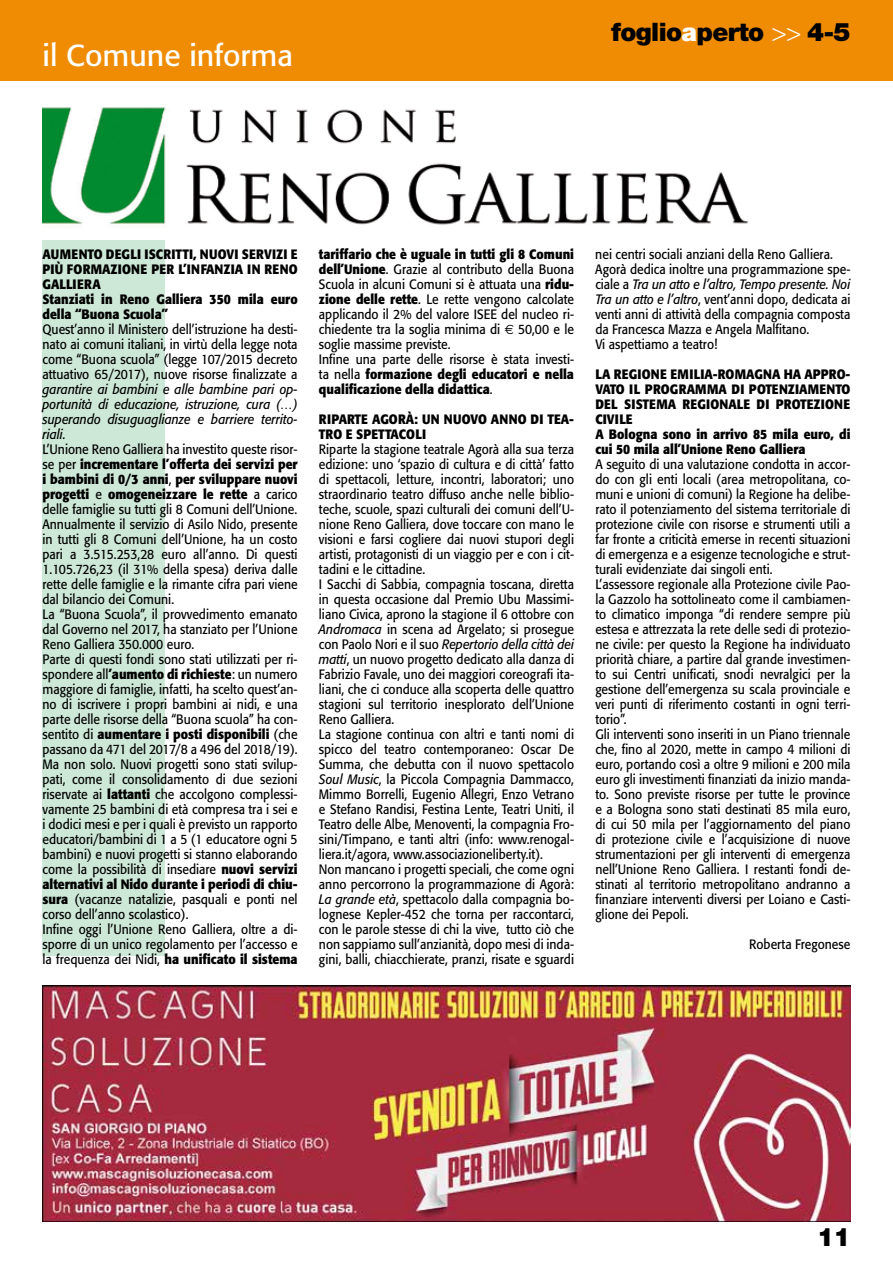
<style>
.page{position:relative;width:893px;height:1263px;background:#fff}
.page>*{position:absolute;margin:0;border:0;box-sizing:border-box;transform-origin:0 0}
.t1{font:30px "Formata";color:#fff}
.t2{font:900 25.5px "Helvetica Neue";letter-spacing:-.025em;color:#000}
.t3{font:13.5px/15px "Formata";color:#000;scale:.9 1}
.t4{font:700 13.5px/15px "Formata";color:#000;scale:.9 1}
.t5{font:italic 13.5px/15px "Formata";color:#000;text-align:justify;scale:.9 1}
.s1{color:#fff}
.s2{font-weight:300;color:#fff}
.s3{font-weight:700}
.s4{font-family:"Euro Sans"}
.s5{font-style:italic}
</style>
<div class="page">
<div style="left:0;top:0;width:893px;height:81px;background:#ef8c03"></div>
<div style="left:43px;top:240px;width:122px;height:716px;background:#cde8d6"></div>
<img style="left:43px;top:107px;width:705px;height:118px">
<img style="left:42px;top:986px;width:808px;height:235px">
<h1 class="t1" style="left:43px;top:38px;width:252px">il Comune informa</h1>
<h2 class="t2" style="left:611px;top:17px;width:241px">foglio<span class="s1">a</span>perto <span class="s2">&gt;&gt;</span> 4-5</h2>
<p class="t4" style="left:43px;top:246px;width:285px">AUMENTO DEGLI ISCRITTI, NUOVI SERVIZI E<br>PIÙ FORMAZIONE PER L’INFANZIA IN RENO<br>GALLIERA<br>Stanziati in Reno Galliera 350 mila euro della “Buona Scuola”</p>
<p class="t3" style="left:43px;top:321px;width:285px;text-align:justify">Quest’anno il Ministero dell’istruzione ha desti&shy;nato ai comuni italiani, in virtù della legge nota come “Buona scuola” (legge 107/2015 decreto attuativo 65/2017), nuove risorse finalizzate a</p>
<p class="t5" style="left:43px;top:382px;width:285px">garantire ai bambini e alle bambine pari op&shy;portunità di educazione, istruzione, cura (…) superando disuguaglianze e barriere territo&shy;riali.</p>
<p class="t3" style="left:43px;top:441px;width:285px">L’Unione Reno Galliera ha investito queste risor&shy;se per <span class="s3">incrementare l’offerta dei servizi per i bambini di 0/3 anni</span>, <span class="s3">per sviluppare nuovi progetti</span> e <span class="s3">omogeneizzare le rette</span> a carico delle famiglie su tutti gli 8 Comuni dell’Unione.<br>Annualmente il servizio di Asilo Nido, presente in tutti gli 8 Comuni dell’Unione, ha un costo pari a 3.515.253,28 euro all’anno. Di questi 1.105.726,23 (il 31% della spesa) deriva dalle rette delle famiglie e la rimante cifra pari viene dal bilancio dei Comuni.<br>La “Buona Scuola”, il provvedimento emanato dal Governo nel 2017, ha stanziato per l’Unione Reno Galliera 350.000 euro.<br>Parte di questi fondi sono stati utilizzati per ri&shy;spondere all<span class="s3">’aumento di richieste</span>: un numero maggiore di famiglie, infatti, ha scelto quest’an&shy;no di iscrivere i propri bambini ai nidi, e una parte delle risorse della “Buona scuola” ha con&shy;sentito di <span class="s3">aumentare i posti disponibili</span> (che passano da 471 del 2017/8 a 496 del 2018/19).<br>Ma non solo. Nuovi progetti sono stati svilup&shy;pati, come il consolidamento di due sezioni riservate ai <span class="s3">lattanti</span> che accolgono complessi&shy;vamente 25 bambini di età compresa tra i sei e i dodici mesi e per i quali è previsto un rapporto educatori/bambini di 1 a 5 (1 educatore ogni 5 bambini) e nuovi progetti si stanno elaborando come la possibilità di insediare <span class="s3">nuovi servizi alternativi al Nido durante i periodi di chiu&shy;sura</span> (vacanze natalizie, pasquali e ponti nel corso dell’anno scolastico).<br>Infine oggi l’Unione Reno Galliera, oltre a di&shy;sporre di un unico regolamento per l’accesso e la frequenza dei Nidi, <span class="s3">ha unificato il sistema</span></p>
<p class="t3" style="left:319px;top:246px;width:285px"><span class="s3">tariffario che è uguale in tutti gli 8 Comuni dell’Unione</span>. Grazie al contributo della Buona Scuola in alcuni Comuni si è attuata una <span class="s3">ridu&shy;zione delle rette</span>. Le rette vengono calcolate applicando il 2% del valore ISEE del nucleo ri&shy;chiedente tra la soglia minima di <span class="s4">€</span> 50,00 e le soglie massime previste.<br>Infine una parte delle risorse è stata investi&shy;ta nella <span class="s3">formazione degli educatori e nella qualificazione della didattica</span>.</p>
<p class="t4" style="left:319px;top:411px;width:285px">RIPARTE AGORÀ: UN NUOVO ANNO DI TEA-<br>TRO E SPETTACOLI</p>
<p class="t3" style="left:319px;top:441px;width:285px">Riparte la stagione teatrale Agorà alla sua terza edizione: uno ‘spazio di cultura e di città’ fatto di spettacoli, letture, incontri, laboratori; uno straordinario teatro diffuso anche nelle biblio&shy;teche, scuole, spazi culturali dei comuni dell’U&shy;nione Reno Galliera, dove toccare con mano le visioni e farsi cogliere dai nuovi stupori degli artisti, protagonisti di un viaggio per e con i cit&shy;tadini e le cittadine.<br>I Sacchi di Sabbia, compagnia toscana, diretta in questa occasione dal Premio Ubu Massimi&shy;liano Civica, aprono la stagione il 6 ottobre con <span class="s5">Andromaca</span> in scena ad Argelato; si prosegue con Paolo Nori e il suo <span class="s5">Repertorio della città dei matti</span>, un nuovo progetto dedicato alla danza di Fabrizio Favale, uno dei maggiori coreografi ita&shy;liani, che ci conduce alla scoperta delle quattro stagioni sul territorio inesplorato dell’Unione Reno Galliera.<br>La stagione continua con altri e tanti nomi di spicco del teatro contemporaneo: Oscar De Summa, che debutta con il nuovo spettacolo <span class="s5">Soul Music</span>, la Piccola Compagnia Dammacco, Mimmo Borrelli, Eugenio Allegri, Enzo Vetrano e Stefano Randisi, Festina Lente, Teatri Uniti, il Teatro delle Albe, Menoventi, la compagnia Fro&shy;sini/Timpano, e tanti altri (info: www.renogal&shy;liera.it/agora, www.associazioneliberty.it).<br>Non mancano i progetti speciali, che come ogni anno percorrono la programmazione di Agorà:<br><span class="s5">La grande età</span>, spettacolo dalla compagnia bo&shy;lognese Kepler-452 che torna per raccontarci, con le parole stesse di chi la vive, tutto ciò che non sappiamo sull’anzianità, dopo mesi di inda&shy;gini, balli, chiacchierate, pranzi, risate e sguardi</p>
<p class="t3" style="left:595px;top:246px;width:285px">nei centri sociali anziani della Reno Galliera.<br>Agorà dedica inoltre una programmazione spe&shy;ciale a <span class="s5">Tra un atto e l’altro, Tempo presente. Noi Tra un atto e l’altro</span>, vent’anni dopo, dedicata ai venti anni di attività della compagnia composta da Francesca Mazza e Angela Malfitano.<br>Vi aspettiamo a teatro!</p>
<p class="t4" style="left:595px;top:366px;width:285px">LA REGIONE EMILIA-ROMAGNA HA APPRO-<br>VATO IL PROGRAMMA DI POTENZIAMENTO<br>DEL SISTEMA REGIONALE DI PROTEZIONE<br>CIVILE<br>A Bologna sono in arrivo 85 mila euro, di cui 50 mila all’Unione Reno Galliera</p>
<p class="t3" style="left:595px;top:456px;width:285px">A seguito di una valutazione condotta in accor&shy;do con gli enti locali (area metropolitana, co&shy;muni e unioni di comuni) la Regione ha delibe&shy;rato il potenziamento del sistema territoriale di protezione civile con risorse e strumenti utili a far fronte a criticità emerse in recenti situazioni di emergenza e a esigenze tecnologiche e strut&shy;turali evidenziate dai singoli enti.<br>L’assessore regionale alla Protezione civile Pao&shy;la Gazzolo ha sottolineato come il cambiamen&shy;to climatico imponga “di rendere sempre più estesa e attrezzata la rete delle sedi di protezio&shy;ne civile: per questo la Regione ha individuato priorità chiare, a partire dal grande investimen&shy;to sui Centri unificati, snodi nevralgici per la gestione dell’emergenza su scala provinciale e veri punti di riferimento costanti in ogni terri&shy;torio”.<br>Gli interventi sono inseriti in un Piano triennale che, fino al 2020, mette in campo 4 milioni di euro, portando così a oltre 9 milioni e 200 mila euro gli investimenti finanziati da inizio manda&shy;to. Sono previste risorse per tutte le province e a Bologna sono stati destinati 85 mila euro, di cui 50 mila per l’aggiornamento del piano di protezione civile e l’acquisizione di nuove strumentazioni per gli interventi di emergenza nell’Unione Reno Galliera. I restanti fondi de&shy;stinati al territorio metropolitano andranno a finanziare interventi diversi per Loiano e Casti&shy;glione dei Pepoli.</p>
<p class="t3" style="left:749px;top:936px;width:114px">Roberta Fregonese</p>
<h2 class="t2" style="left:817px;top:1222px;width:35px">11</h2>
</div>
